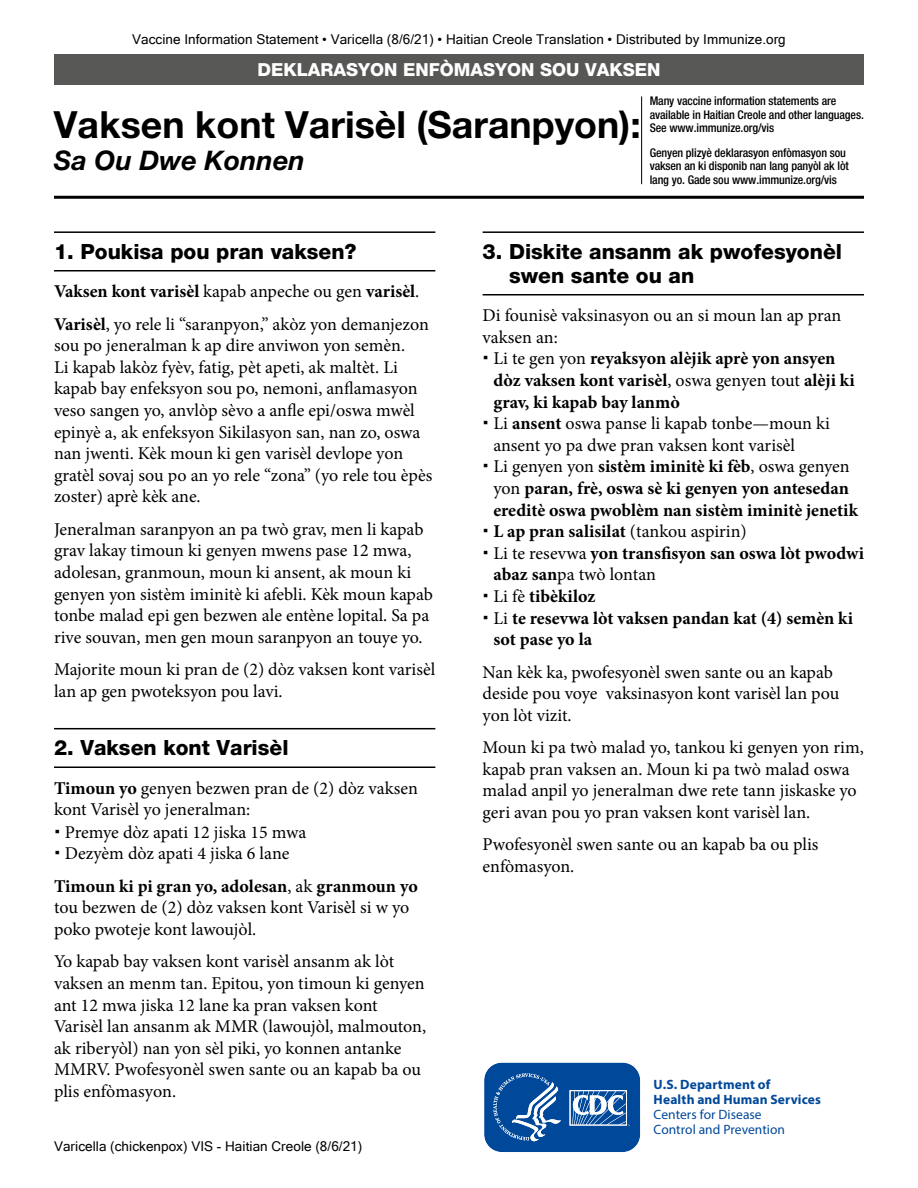
<style>
.page{position:relative;width:918px;height:1188px;background:#fff}
.page>*{position:absolute;margin:0;border:0;box-sizing:border-box;transform-origin:0 0}
.t1{font:700 37.5px "Helvetica Neue LT Std";color:#000}
.t2{font:italic 700 27px "Helvetica Neue LT Std";color:#000}
.t3{font:800 21px/24px "Helvetica Neue LT Std";color:#000}
.t4{font:18px/21.6px "Minion Pro";letter-spacing:-.005em;color:#000}
.t5{font:700 18px/21.6px "Minion Pro";color:#000}
.t6{font:800 18px "Helvetica Neue LT Std";color:#fff}
.t7{font:13.5px "Microsoft Sans Serif";letter-spacing:.005em;color:#020203}
.t8{font:700 13.5px/15px "Myriad Pro";letter-spacing:.01em;color:#00489a}
.t9{font:13.5px/15px "Myriad Pro";color:#00489a}
.t10{font:500 condensed 12px/13.5px "Helvetica Neue LT Std";letter-spacing:-.01em;color:#000}
.s1{font-weight:700}
.s2{font-weight:400}
</style>
<div class="page">
<div style="left:54px;top:54px;width:810px;height:31px;background:#575756"></div>
<hr style="left:54px;top:196px;width:810px;height:3px;background:#000">
<svg style="left:484px;top:1062px;width:157px;height:90px;background:#2965aa"></svg>
<hr style="left:641px;top:96px;width:1px;height:88px;background:#000">
<hr style="left:54px;top:270px;width:381px;height:1px;background:#000">
<hr style="left:54px;top:231px;width:381px;height:2px;background:#000">
<hr style="left:54px;top:766px;width:381px;height:2px;background:#000">
<hr style="left:54px;top:728px;width:381px;height:1px;background:#000">
<hr style="left:483px;top:294px;width:381px;height:1px;background:#000">
<hr style="left:483px;top:231px;width:381px;height:2px;background:#000">
<p class="t7" style="left:132px;top:31px;width:655px">Vaccine Information Statement • Varicella (8/6/21) • Haitian Creole Translation • Distributed by Immunize.org</p>
<p class="t6" style="left:257px;top:59px;width:405px">DEKLARASYON ENFÒMASYON SOU VAKSEN</p>
<h1 class="t1" style="left:54px;top:101px;width:588px">Vaksen kont Varisèl (Saranpyon):</h1>
<h2 class="t2" style="left:54px;top:144px;width:253px">Sa Ou Dwe Konnen</h2>
<p class="t10" style="left:650px;top:94px;width:216px">Many vaccine information statements are available in Haitian Creole and other languages.<br>See www.immunize.org/vis</p>
<p class="t10" style="left:650px;top:146px;width:201px">Genyen plizyè deklarasyon enfòmasyon sou vaksen an ki disponib nan lang panyòl ak lòt lang yo. Gade sou www.immunize.org/vis</p>
<p class="t3" style="left:54px;top:239px;width:304px">1. Poukisa pou pran vaksen?</p>
<p class="t4" style="left:54px;top:275px;width:377px;line-height:32.4px"><span class="s1">Vaksen kont varisèl</span> kapab anpeche ou gen <span class="s1">varisèl</span>.<br><span class="s1">Varisèl</span>, yo rele li “saranpyon,” akòz yon demanjezon</p>
<p class="t4" style="left:54px;top:335px;width:380px">sou po jeneralman k ap dire anviwon yon semèn.<br>Li kapab lakòz fyèv, fatig, pèt apeti, ak maltèt. Li kapab bay enfeksyon sou po, nemoni, anflamasyon veso sangen yo, anvlòp sèvo a anfle epi/oswa mwèl epinyè a, ak enfeksyon Sikilasyon san, nan zo, oswa nan jwenti. Kèk moun ki gen varisèl devlope yon gratèl sovaj sou po an yo rele “zona” (yo rele tou èpès zoster) aprè kèk ane.</p>
<p class="t4" style="left:54px;top:518px;width:381px">Jeneralman saranpyon an pa twò grav, men li kapab grav lakay timoun ki genyen mwens pase 12 mwa, adolesan, granmoun, moun ki ansent, ak moun ki genyen yon sistèm iminitè ki afebli. Kèk moun kapab tonbe malad epi gen bezwen ale entène lopital. Sa pa rive souvan, men gen moun saranpyon an touye yo.</p>
<p class="t4" style="left:54px;top:659px;width:383px">Majorite moun ki pran de (2) dòz vaksen kont varisèl lan ap gen pwoteksyon pou lavi.</p>
<p class="t3" style="left:54px;top:736px;width:236px">2. Vaksen kont Varisèl</p>
<p class="t4" style="left:54px;top:777px;width:366px"><span class="s1">Timoun yo</span> genyen bezwen pran de (2) dòz vaksen</p>
<p class="t4" style="left:54px;top:799px;width:198px">kont Varisèl yo jeneralman:</p>
<p class="t4" style="left:65px;top:821px;width:243px">Premye dòz apati 12 jiska 15 mwa</p>
<p class="t4" style="left:65px;top:843px;width:226px">Dezyèm dòz apati 4 jiska 6 lane</p>
<p class="t4" style="left:54px;top:875px;width:365px"><span class="s1">Timoun ki pi gran yo, adolesan</span>, ak <span class="s1">granmoun yo </span>tou bezwen de (2) dòz vaksen kont Varisèl si w yo poko pwoteje kont lawoujòl.</p>
<p class="t4" style="left:54px;top:951px;width:374px">Yo kapab bay vaksen kont varisèl ansanm ak lòt vaksen an menm tan. Epitou, yon timoun ki genyen ant 12 mwa jiska 12 lane ka pran vaksen kont Varisèl lan ansanm ak MMR (lawoujòl, malmouton, ak riberyòl) nan yon sèl piki, yo konnen antanke MMRV. Pwofesyonèl swen sante ou an kapab ba ou plis enfòmasyon.</p>
<p class="t7" style="left:54px;top:1138px;width:310px">Varicella (chickenpox) VIS - Haitian Creole (8/6/21)</p>
<p class="t3" style="left:509px;top:239px;width:334px;text-indent:-26px">3. Diskite ansanm ak pwofesyonèl swen sante ou an</p>
<p class="t4" style="left:483px;top:305px;width:360px">Di founisè vaksinasyon ou an si moun lan ap pran vaksen an:</p>
<p class="t5" style="left:493px;top:348px;width:372px"><span class="s2">Li te gen yon</span> reyaksyon alèjik aprè yon ansyen dòz vaksen kont varisèl<span class="s2">, oswa genyen tout</span> alèji ki grav, ki kapab bay lanmò<br><span class="s2">Li</span> ansent <span class="s2">oswa panse li kapab tonbe—moun ki ansent yo pa dwe pran vaksen kont varisèl<br>Li genyen yon</span> sistèm iminitè ki fèb<span class="s2">, oswa genyen yon</span> paran, frè, oswa sè ki genyen yon antesedan ereditè oswa pwoblèm nan sistèm iminitè jenetik L ap pran salisilat <span class="s2">(tankou aspirin)<br>Li te resevwa</span> yon transfisyon san oswa lòt pwodwi abaz san<span class="s2">pa twò lontan<br>Li fè</span> tibèkiloz<br><span class="s2">Li</span> te resevwa lòt vaksen pandan kat (4) semèn ki sot pase yo la</p>
<p class="t4" style="left:483px;top:661px;width:358px">Nan kèk ka, pwofesyonèl swen sante ou an kapab deside pou voye vaksinasyon kont varisèl lan pou yon lòt vizit.</p>
<p class="t4" style="left:483px;top:737px;width:383px">Moun ki pa twò malad yo, tankou ki genyen yon rim, kapab pran vaksen an. Moun ki pa twò malad oswa malad anpil yo jeneralman dwe rete tann jiskaske yo geri avan pou yo pran vaksen kont varisèl lan.</p>
<p class="t4" style="left:483px;top:834px;width:337px">Pwofesyonèl swen sante ou an kapab ba ou plis enfòmasyon.</p>
<p class="t8" style="left:654px;top:1077px;width:169px">U.S. Department of<br>Health and Human Services</p>
<p class="t9" style="left:654px;top:1107px;width:133px">Centers for Disease<br>Control and Prevention</p>
</div>
